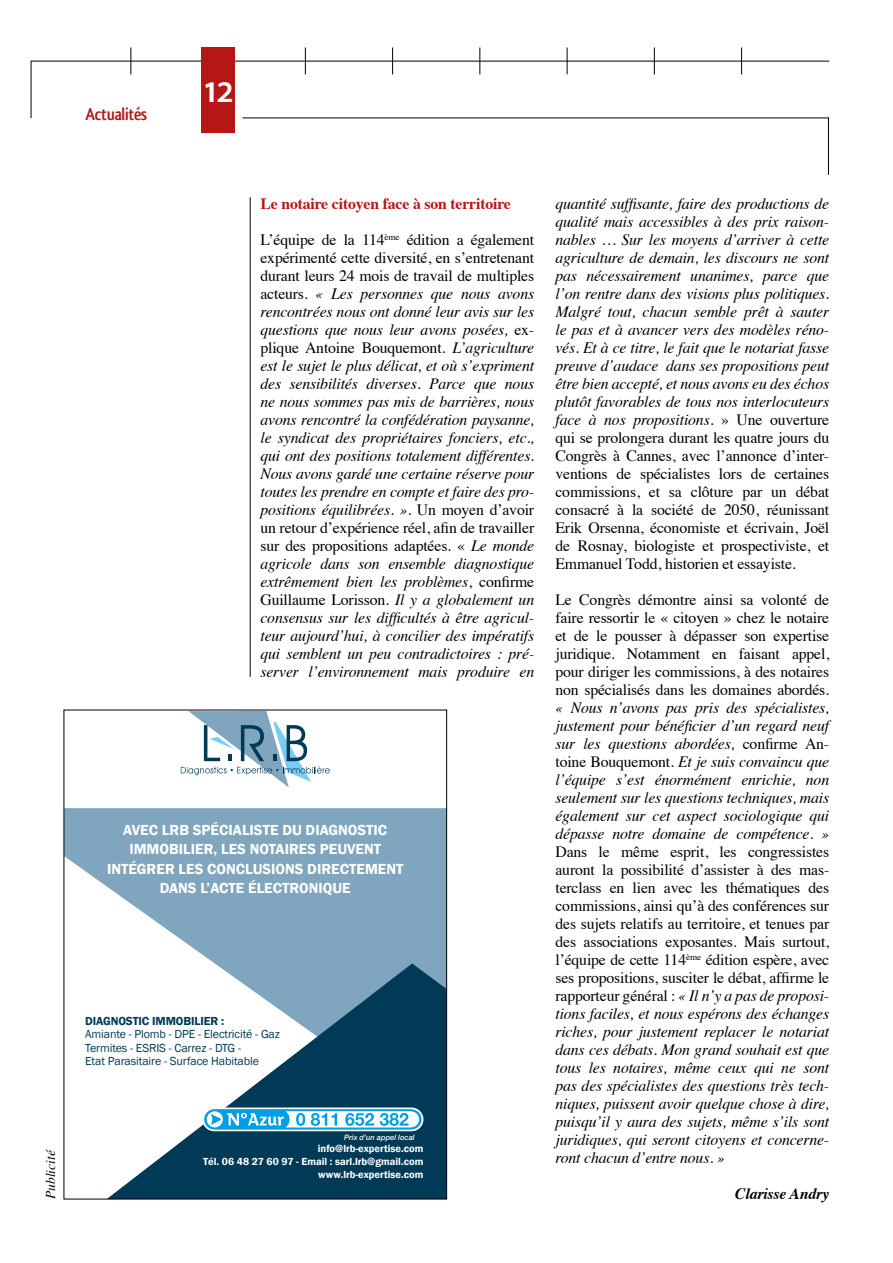
<style>
.page{position:relative;width:893px;height:1263px;background:#fff}
.page>*{position:absolute;margin:0;border:0;box-sizing:border-box;transform-origin:0 0}
.t1{font:700 30px "Santana";color:#fff}
.t2{font:700 18px "Qlassik";letter-spacing:-.02em;color:#b61615}
.t3{font:italic 15.75px/18px "Times";letter-spacing:-.01em;color:#000;text-align:justify}
.t4{font:15.75px/18px "Times";letter-spacing:-.01em;color:#000;text-align:justify}
.t5{font:700 15.75px "Times";letter-spacing:-.01em;color:#b61615}
.t6{font:italic 700 15.75px "Times";letter-spacing:-.01em;color:#000}
.t7{font:600 15px/19.5px "Franklin Gothic";color:#fff;text-align:center}
.t8{font:italic 13.5px "Times";color:#000}
.t9{font:12px/13.5px "Franklin Gothic";letter-spacing:-.01em;color:#003a57}
.t10{font:600 12px "Franklin Gothic";letter-spacing:-.01em;color:#003a57}
.t11{font:600 10.5px/12.9px "Franklin Gothic";color:#fff;text-align:right}
.t12{font:italic 500 7.5px "Helvetica Neue";color:#fff}
.s1{font-style:normal}
</style>
<div class="page">
<hr style="left:250px;top:197px;width:1px;height:480px;background:#000">
<hr style="left:242px;top:118px;width:587px;height:1px;background:#000">
<hr style="left:828px;top:118px;width:1px;height:57px;background:#000">
<hr style="left:31px;top:61px;width:798px;height:1px;background:#000">
<hr style="left:31px;top:61px;width:1px;height:57px;background:#000">
<div style="left:201px;top:47px;width:34px;height:85px;background:#b61615"></div>
<svg style="left:130px;top:47px;width:1px;height:27px"></svg>
<svg style="left:392px;top:47px;width:1px;height:27px"></svg>
<svg style="left:567px;top:47px;width:1px;height:27px"></svg>
<svg style="left:741px;top:47px;width:1px;height:27px"></svg>
<svg style="left:654px;top:47px;width:1px;height:27px"></svg>
<svg style="left:479px;top:47px;width:1px;height:27px"></svg>
<svg style="left:305px;top:47px;width:1px;height:27px"></svg>
<svg style="left:66px;top:808px;width:379px;height:155px;background:#90b1c6"></svg>
<svg style="left:181px;top:712px;width:149px;height:75px"></svg>
<svg style="left:109px;top:963px;width:336px;height:234px;fill:#003a57"></svg>
<svg style="left:202px;top:1107px;width:221px;height:24px"></svg>
<svg style="left:204px;top:1109px;width:218px;height:20px"></svg>
<p class="t2" style="left:85px;top:104px;width:63px">Actualités</p>
<h1 class="t1" style="left:203px;top:74px;width:32px">12</h1>
<p class="t8" style="left:39px;top:1199px;width:51px;rotate:-90deg">Publicité</p>
<p class="t5" style="left:260px;top:189px;width:252px">Le notaire citoyen face à son territoire</p>
<p class="t3" style="left:260px;top:230px;width:275px"><span class="s1">L’équipe de la 114</span><sup>ème</sup> <span class="s1">édition a également expérimenté cette diversité, en s’entretenant durant leurs 24 mois de travail de multiples acteurs.</span> « Les personnes que nous avons rencontrées nous ont donné leur avis sur les questions que nous leur avons posées, <span class="s1">ex&shy;plique Antoine Bouquemont.</span> L’agriculture est le sujet le plus délicat, et où s’expriment des sensibilités diverses. Parce que nous ne nous sommes pas mis de barrières, nous avons rencontré la confédération paysanne, le syndicat des propriétaires fonciers, etc., qui ont des positions totalement différentes.<br>Nous avons gardé une certaine réserve pour toutes les prendre en compte et faire des pro&shy;positions équilibrées. ». <span class="s1">Un moyen d’avoir un retour d’expérience réel, afin de travailler sur des propositions adaptées. «</span> Le monde agricole dans son ensemble diagnostique extrêmement bien les problèmes<span class="s1">, confirme Guillaume Lorisson.</span> Il y a globalement un consensus sur les difficultés à être agricul&shy;teur aujourd’hui, à concilier des impératifs qui semblent un peu contradictoires : pré&shy;server l’environnement mais produire en</p>
<p class="t7" style="left:107px;top:820px;width:298px">AVEC LRB SPÉCIALISTE DU DIAGNOSTIC IMMOBILIER, LES NOTAIRES PEUVENT INTÉGRER LES CONCLUSIONS DIRECTEMENT DANS L’ACTE ÉLECTRONIQUE</p>
<p class="t10" style="left:85px;top:1013px;width:141px">DIAGNOSTIC IMMOBILIER :</p>
<p class="t9" style="left:85px;top:1027px;width:196px">Amiante - Plomb - DPE - Electricité - Gaz<br>Termites - ESRIS - Carrez - DTG -<br>Etat Parasitaire - Surface Habitable</p>
<p class="t12" style="left:344px;top:1132px;width:72px">Prix d’un appel local</p>
<p class="t11" style="left:203px;top:1142px;width:222px">info@lrb-expertise.com<br>Tél. 06 48 27 60 97 - Email : sarl.lrb@gmail.com www.lrb-expertise.com</p>
<p class="t3" style="left:555px;top:194px;width:275px">quantité suffisante, faire des productions de qualité mais accessibles à des prix raison&shy;nables … Sur les moyens d’arriver à cette agriculture de demain, les discours ne sont pas nécessairement unanimes, parce que l’on rentre dans des visions plus politiques.<br>Malgré tout, chacun semble prêt à sauter le pas et à avancer vers des modèles réno&shy;vés. Et à ce titre, le fait que le notariat fasse preuve d’audace dans ses propositions peut être bien accepté, et nous avons eu des échos plutôt favorables de tous nos interlocuteurs face à nos propositions. <span class="s1">» Une ouverture qui se prolongera durant les quatre jours du Congrès à Cannes, avec l’annonce d’inter&shy;ventions de spécialistes lors de certaines commissions, et sa clôture par un débat consacré à la société de 2050, réunissant Erik Orsenna, économiste et écrivain, Joël de Rosnay, biologiste et prospectiviste, et Emmanuel Todd, historien et essayiste.</span></p>
<p class="t4" style="left:555px;top:589px;width:275px">Le Congrès démontre ainsi sa volonté de faire ressortir le « citoyen » chez le notaire et de le pousser à dépasser son expertise juridique. Notamment en faisant appel, pour diriger les commissions, à des notaires non spécialisés dans les domaines abordés.</p>
<p class="t3" style="left:555px;top:698px;width:275px">« Nous n’avons pas pris des spécialistes, justement pour bénéficier d’un regard neuf sur les questions abordées, <span class="s1">confirme An&shy;toine Bouquemont.</span> Et je suis convaincu que l’équipe s’est énormément enrichie, non seulement sur les questions techniques, mais également sur cet aspect sociologique qui dépasse notre domaine de compétence. »</p>
<p class="t3" style="left:555px;top:842px;width:275px"><span class="s1">Dans le même esprit, les congressistes auront la possibilité d’assister à des mas&shy;terclass en lien avec les thématiques des commissions, ainsi qu’à des conférences sur des sujets relatifs au territoire, et tenues par des associations exposantes. Mais surtout, l’équipe de cette 114</span><sup>ème</sup> <span class="s1">édition espère, avec ses propositions, susciter le débat, affirme le rapporteur général :</span> « Il n’y a pas de proposi&shy;tions faciles, et nous espérons des échanges riches, pour justement replacer le notariat dans ces débats. Mon grand souhait est que tous les notaires, même ceux qui ne sont pas des spécialistes des questions très tech&shy;niques, puissent avoir quelque chose à dire, puisqu’il y aura des sujets, même s’ils sont juridiques, qui seront citoyens et concerne&shy;ront chacun d’entre nous. »</p>
<p class="t6" style="left:735px;top:1179px;width:96px">Clarisse Andry</p>
</div>
